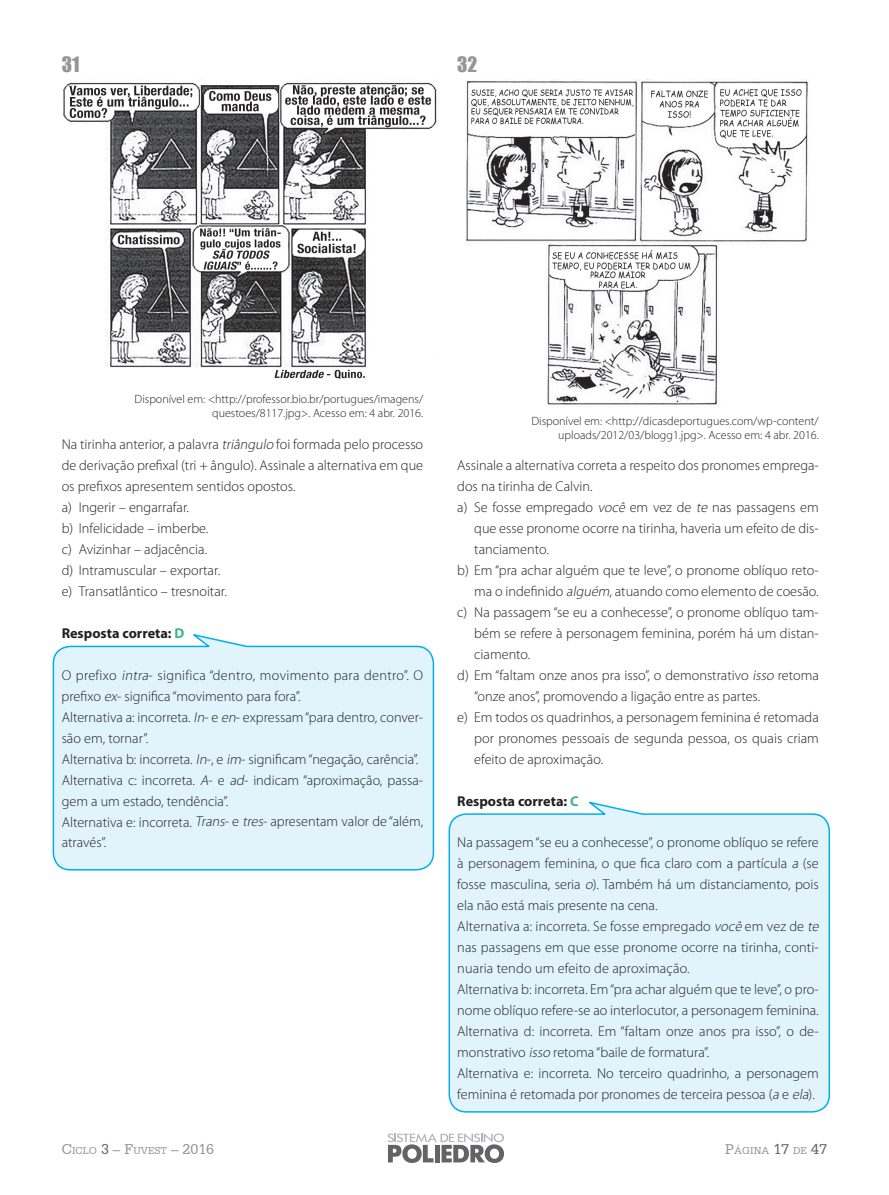
<style>
.page{position:relative;width:889px;height:1195px;background:#fff}
.page>*{position:absolute;margin:0;border:0;box-sizing:border-box;transform-origin:0 0}
.t1{font:19.5px "Impact";color:#939598}
.t2{font:300 14.25px/21px "Myriad Pro";color:#231f20}
.t3{font:700 14.25px "Myriad Pro";color:#231f20}
.t4{font:300 12px/13.5px "Myriad Pro";color:#231f20;text-align:right}
.t5{font:10.5px "Serifa BT";color:#939598}
.s1{font-style:italic}
.s2{color:#38b983}
.s3{font-size:15px}
.s4{font-size:15px;color:#636366}
</style>
<div class="page">
<svg style="left:52px;top:634px;width:383px;height:237px;background:#def3fb"></svg>
<div style="left:448px;top:801px;width:383px;height:312px;background:#e1f4fc"></div>
<svg style="left:388px;top:1133px;width:116px;height:30px"></svg>
<img style="left:63px;top:82px;width:374px;height:297px">
<img style="left:466px;top:79px;width:343px;height:327px">
<h1 class="t1" style="left:62px;top:49px;width:19px">31</h1>
<h1 class="t1" style="left:457px;top:49px;width:22px">32</h1>
<p class="t4" style="left:135px;top:392px;width:290px">Disponível em: &lt;http://professor.bio.br/portugues/imagens/ questoes/8117.jpg&gt;. Acesso em: 4 abr. 2016.</p>
<p class="t2" style="left:62px;top:434px;width:363px">Na tirinha anterior, a palavra <span class="s1">triângulo</span> foi formada pelo processo de derivação prefixal (tri + ângulo). Assinale a alternativa em que os prefixos apresentem sentidos opostos.<br>a) Ingerir – engarrafar.<br>b) Infelicidade – imberbe.<br>c) Avizinhar – adjacência.<br>d) Intramuscular – exportar.<br>e) Transatlântico – tresnoitar.</p>
<p class="t3" style="left:62px;top:624px;width:124px">Resposta correta: <span class="s2">D</span></p>
<p class="t2" style="left:62px;top:664px;width:363px">O prefixo <span class="s1">intra</span>- significa “dentro, movimento para dentro”. O prefixo <span class="s1">ex</span>- significa “movimento para fora”.<br>Alternativa a: incorreta. <span class="s1">In</span>- e <span class="s1">en</span>- expressam “para dentro, conver&shy;são em, tornar”.<br>Alternativa b: incorreta. <span class="s1">In</span>-, e <span class="s1">im</span>- significam “negação, carência”.<br>Alternativa c: incorreta. <span class="s1">A</span>- e <span class="s1">ad</span>- indicam “aproximação, passa&shy;gem a um estado, tendência”.<br>Alternativa e: incorreta. <span class="s1">Trans</span>- e <span class="s1">tres</span>- apresentam valor de “além, através”.</p>
<p class="t4" style="left:531px;top:414px;width:289px">Disponível em: &lt;http://dicasdeportugues.com/wp-content/ uploads/2012/03/blogg1.jpg&gt;. Acesso em: 4 abr. 2016.</p>
<p class="t2" style="left:457px;top:455px;width:363px">Assinale a alternativa correta a respeito dos pronomes emprega-</p>
<p class="t2" style="left:457px;top:476px;width:137px">dos na tirinha de Calvin.</p>
<p class="t2" style="left:457px;top:497px;width:363px">a) Se fosse empregado <span class="s1">você</span> em vez de <span class="s1">te</span> nas passagens em</p>
<p class="t2" style="left:474px;top:518px;width:346px">que esse pronome ocorre na tirinha, haveria um efeito de dis-</p>
<p class="t2" style="left:474px;top:539px;width:76px">tanciamento.</p>
<p class="t2" style="left:457px;top:560px;width:363px">b) Em “pra achar alguém que te leve”, o pronome oblíquo reto-</p>
<p class="t2" style="left:474px;top:580px;width:346px">ma o indefinido <span class="s1">alguém</span>, atuando como elemento de coesão.</p>
<p class="t2" style="left:457px;top:601px;width:363px">c) Na passagem “se eu a conhecesse”, o pronome oblíquo tam-</p>
<p class="t2" style="left:474px;top:622px;width:346px">bém se refere à personagem feminina, porém há um distan-</p>
<p class="t2" style="left:474px;top:643px;width:58px">ciamento.</p>
<p class="t2" style="left:457px;top:664px;width:363px">d) Em “faltam onze anos pra isso”, o demonstrativo <span class="s1">isso</span> retoma</p>
<p class="t2" style="left:474px;top:685px;width:287px">“onze anos”, promovendo a ligação entre as partes.</p>
<p class="t2" style="left:457px;top:706px;width:363px">e) Em todos os quadrinhos, a personagem feminina é retomada</p>
<p class="t2" style="left:474px;top:727px;width:346px">por pronomes pessoais de segunda pessoa, os quais criam</p>
<p class="t2" style="left:474px;top:748px;width:130px">efeito de aproximação.</p>
<p class="t3" style="left:457px;top:791px;width:123px">Resposta correta: <span class="s2">C</span></p>
<p class="t2" style="left:457px;top:832px;width:366px">Na passagem “se eu a conhecesse”, o pronome oblíquo se refere à personagem feminina, o que fica claro com a partícula <span class="s1">a</span> (se fosse masculina, seria <span class="s1">o</span>). Também há um distanciamento, pois ela não está mais presente na cena.<br>Alternativa a: incorreta. Se fosse empregado <span class="s1">você</span> em vez de <span class="s1">te </span>nas passagens em que esse pronome ocorre na tirinha, conti&shy;nuaria tendo um efeito de aproximação.<br>Alternativa b: incorreta. Em “pra achar alguém que te leve”, o pro&shy;nome oblíquo refere-se ao interlocutor, a personagem feminina.<br>Alternativa d: incorreta. Em “faltam onze anos pra isso”, o de&shy;monstrativo <span class="s1">isso</span> retoma “baile de formatura”.<br>Alternativa e: incorreta. No terceiro quadrinho, a personagem feminina é retomada por pronomes de terceira pessoa (<span class="s1">a</span> e <span class="s1">ela</span>).</p>
<p class="t5" style="left:62px;top:1144px;width:154px"><span class="s3">C</span>ICLO <span class="s4">3</span> <span class="s3">– F</span>UVEST <span class="s3">– 2016</span></p>
<p class="t5" style="left:725px;top:1144px;width:103px"><span class="s3">P</span>ÁGINA <span class="s4">17</span> DE <span class="s4">47</span></p>
</div>
